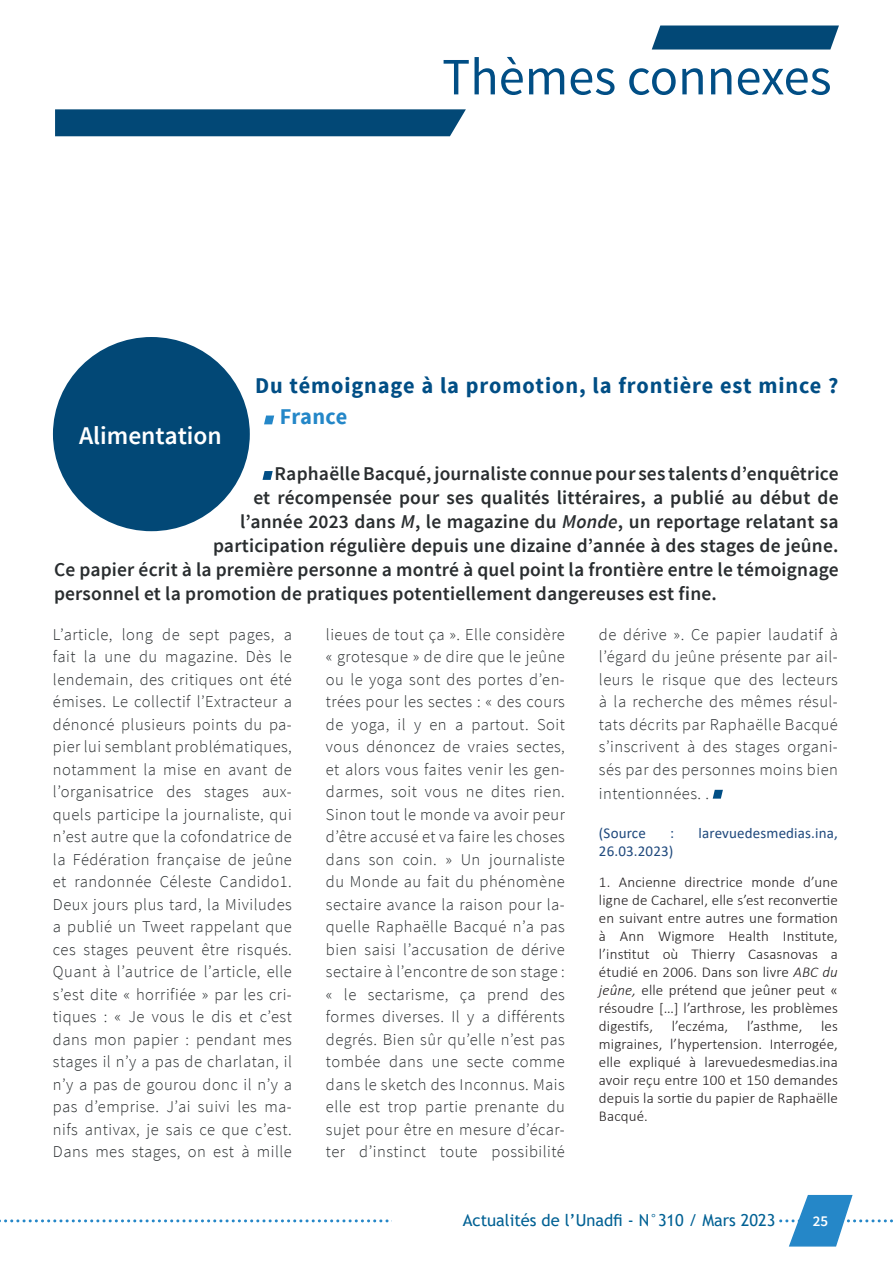
<style>
.page{position:relative;width:893px;height:1263px;background:#fff}
.page>*{position:absolute;margin:0;border:0;box-sizing:border-box;transform-origin:0 0}
.t1{font:52.5px "Source Sans Pro";color:#014e85}
.t2{font:600 25.5px "Source Sans Pro";color:#fff}
.t3{font:700 22.5px/31.5px "Source Sans Pro";letter-spacing:.04em;color:#014e85}
.t4{font:600 19.5px "Source Sans Pro";letter-spacing:.01em;color:#292d2f}
.t5{font:300 16.5px/22.5px "Source Sans Pro";letter-spacing:.03em;color:#292d2f;text-align:justify}
.t6{font:16.5px "Trebuchet MS";color:#016194}
.t7{font:300 15px/18px "Calibri";letter-spacing:.01em;color:#231f20;text-align:justify}
.t8{font:15px "Calibri";letter-spacing:.01em;color:#1f497d}
.t9{font:600 15px "Source Sans Pro";color:#fff}
.s1{color:#2487c8}
.s2{font-style:italic}
</style>
<div class="page">
<svg style="left:0;top:1194px;width:893px;height:53px"></svg>
<div style="left:393px;top:1202px;width:383px;height:36px;background:#fff"></div>
<div style="left:55px;top:109px;width:411px;height:27px;background:#024876"></div>
<svg style="left:652px;top:26px;width:187px;height:24px;background:#12537e"></svg>
<div style="left:53px;top:337px;width:197px;height:194px;background:#024876;border-radius:50%"></div>
<svg style="left:264px;top:415px;width:10px;height:9px"></svg>
<svg style="left:263px;top:471px;width:10px;height:9px"></svg>
<svg style="left:713px;top:790px;width:10px;height:9px"></svg>
<p class="t1" style="left:442px;top:44px;width:391px">Thèmes connexes</p>
<p class="t2" style="left:79px;top:419px;width:144px">Alimentation</p>
<p class="t3" style="left:280px;top:370px;width:560px;text-indent:-25px">Du témoignage à la promotion, la frontière est mince ?<br><span class="s1">France</span></p>
<p class="t4" style="left:275px;top:461px;width:565px">Raphaëlle Bacqué, journaliste connue pour ses talents d’enquêtrice</p>
<p class="t4" style="left:254px;top:485px;width:586px">et récompensée pour ses qualités littéraires, a publié au début de</p>
<p class="t4" style="left:240px;top:509px;width:600px">l’année 2023 dans <span class="s2">M</span>, le magazine du <span class="s2">Monde</span>, un reportage relatant sa</p>
<p class="t4" style="left:213px;top:533px;width:627px">participation régulière depuis une dizaine d’année à des stages de jeûne.</p>
<p class="t4" style="left:54px;top:557px;width:786px">Ce papier écrit à la première personne a montré à quel point la frontière entre le témoignage</p>
<p class="t4" style="left:54px;top:581px;width:664px">personnel et la promotion de pratiques potentiellement dangereuses est fine.</p>
<p class="t5" style="left:53px;top:623px;width:240px">L’article, long de sept pages, a fait la une du magazine. Dès le lendemain, des critiques ont été émises. Le collectif l’Extracteur a dénoncé plusieurs points du pa&shy;pier lui semblant problématiques, notamment la mise en avant de l’organisatrice des stages aux&shy;quels participe la journaliste, qui n’est autre que la cofondatrice de la Fédération française de jeûne et randonnée Céleste Candido1.<br>Deux jours plus tard, la Miviludes a publié un Tweet rappelant que ces stages peuvent être risqués.<br>Quant à l’autrice de l’article, elle s’est dite « horrifiée » par les cri&shy;tiques : « Je vous le dis et c’est dans mon papier : pendant mes stages il n’y a pas de charlatan, il n’y a pas de gourou donc il n’y a pas d’emprise. J’ai suivi les ma&shy;nifs antivax, je sais ce que c’est.<br>Dans mes stages, on est à mille</p>
<p class="t5" style="left:326px;top:623px;width:240px">lieues de tout ça ». Elle considère « grotesque » de dire que le jeûne ou le yoga sont des portes d’en&shy;trées pour les sectes : « des cours de yoga, il y en a partout. Soit vous dénoncez de vraies sectes, et alors vous faites venir les gen&shy;darmes, soit vous ne dites rien.<br>Sinon tout le monde va avoir peur d’être accusé et va faire les choses dans son coin. » Un journaliste du Monde au fait du phénomène sectaire avance la raison pour la&shy;quelle Raphaëlle Bacqué n’a pas bien saisi l’accusation de dérive sectaire à l’encontre de son stage : « le sectarisme, ça prend des formes diverses. Il y a différents degrés. Bien sûr qu’elle n’est pas tombée dans une secte comme dans le sketch des Inconnus. Mais elle est trop partie prenante du sujet pour être en mesure d’écar&shy;ter d’instinct toute possibilité</p>
<p class="t5" style="left:599px;top:623px;width:240px">de dérive ». Ce papier laudatif à l’égard du jeûne présente par ail&shy;leurs le risque que des lecteurs à la recherche des mêmes résul&shy;tats décrits par Raphaëlle Bacqué s’inscrivent à des stages organi&shy;sés par des personnes moins bien</p>
<p class="t5" style="left:599px;top:782px;width:112px">intentionnées. .</p>
<p class="t8" style="left:599px;top:822px;width:48px">(Source</p>
<p class="t8" style="left:670px;top:822px;width:6px">:</p>
<p class="t8" style="left:699px;top:822px;width:141px">larevuedesmedias.ina,</p>
<p class="t8" style="left:599px;top:840px;width:76px">26.03.2023)</p>
<p class="t7" style="left:599px;top:872px;width:241px">1. Ancienne directrice monde d’une ligne de Cacharel, elle s’est reconvertie en suivant entre autres une formation à Ann Wigmore Health Institute, l’institut où Thierry Casasnovas a étudié en 2006. Dans son livre <span class="s2">ABC du jeûne,</span> elle prétend que jeûner peut « résoudre […] l’arthrose, les problèmes digestifs,</p>
<p class="t7" style="left:672px;top:1016px;width:58px">l’eczéma,</p>
<p class="t7" style="left:747px;top:1016px;width:57px">l’asthme,</p>
<p class="t7" style="left:599px;top:1016px;width:241px;text-indent:222px">les migraines, l’hypertension. Interrogée, elle expliqué à larevuedesmedias.ina avoir reçu entre 100 et 150 demandes depuis la sortie du papier de Raphaëlle Bacqué.</p>
<p class="t6" style="left:463px;top:1210px;width:314px">Actualités de l’Unadfi - N°310 / Mars 2023</p>
<p class="t9" style="left:813px;top:1212px;width:17px">25</p>
</div>
